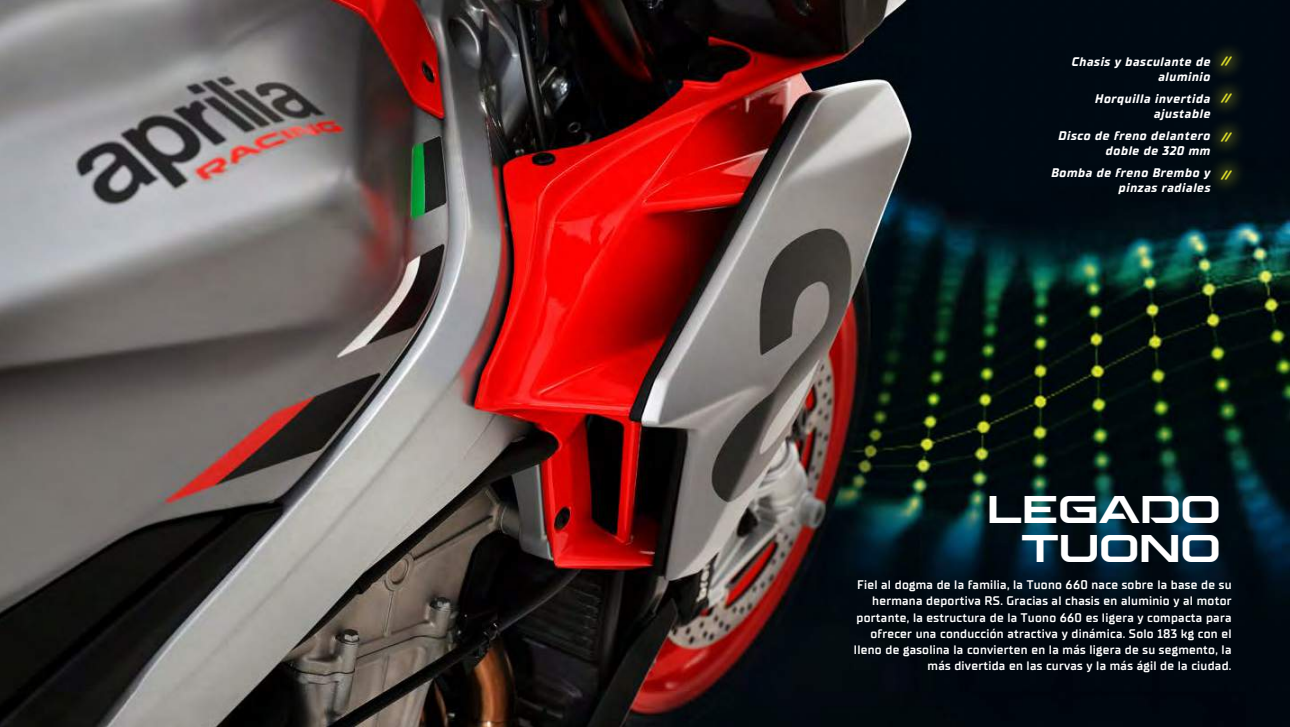
<style>
.page{position:relative;width:1290px;height:727px;background:#fff}
.page>*{position:absolute;margin:0;border:0;box-sizing:border-box;transform-origin:0 0}
.t1{font:37.5px/38.8px "Aspire";color:#fff;text-align:right}
.t2{font:600 12.5px/16.2px "TT Supermolot Neue";letter-spacing:.02em;color:#fff;text-align:right}
.t3{font:italic 700 12.5px/15px "TT Supermolot Neue";letter-spacing:.05em;color:#fff;text-align:right}
.t4{font:italic 700 11.25px "TT Supermolot Neue";color:#dbdc2b}
</style>
<div class="page">
<img style="left:0;top:0;width:1289px;height:726px">
<div style="left:1206px;top:42px;width:40px;height:39px;background:#dbdc2b;opacity:.75"></div>
<div style="left:1206px;top:79px;width:40px;height:38px;background:#dbdc2b;opacity:.75"></div>
<div style="left:1206px;top:155px;width:40px;height:39px;background:#dbdc2b;opacity:.75"></div>
<div style="left:1206px;top:117px;width:40px;height:39px;background:#dbdc2b;opacity:.75"></div>
<p class="t3" style="left:1071px;top:54px;width:140px">Chasis y basculante de aluminio</p>
<p class="t3" style="left:1094px;top:91px;width:117px">Horquilla invertida ajustable</p>
<p class="t3" style="left:1058px;top:129px;width:153px">Disco de freno delantero doble de 320 mm</p>
<p class="t3" style="left:1050px;top:166px;width:161px">Bomba de freno Brembo y pinzas radiales</p>
<p class="t4" style="left:1221px;top:55px;width:11px">//</p>
<p class="t4" style="left:1221px;top:92px;width:11px">//</p>
<p class="t4" style="left:1221px;top:130px;width:11px">//</p>
<p class="t4" style="left:1221px;top:168px;width:11px">//</p>
<h1 class="t1" style="left:987px;top:488px;width:235px">LEGADO<br>TUONO</h1>
<p class="t2" style="left:854px;top:576px;width:379px">Fiel al dogma de la familia, la Tuono 660 nace sobre la base de su hermana deportiva RS. Gracias al chasis en aluminio y al motor portante, la estructura de la Tuono 660 es ligera y compacta para ofrecer una conducción atractiva y dinámica. Solo 183 kg con el lleno de gasolina la convierten en la más ligera de su segmento, la más divertida en las curvas y la más ágil de la ciudad.</p>
</div>
